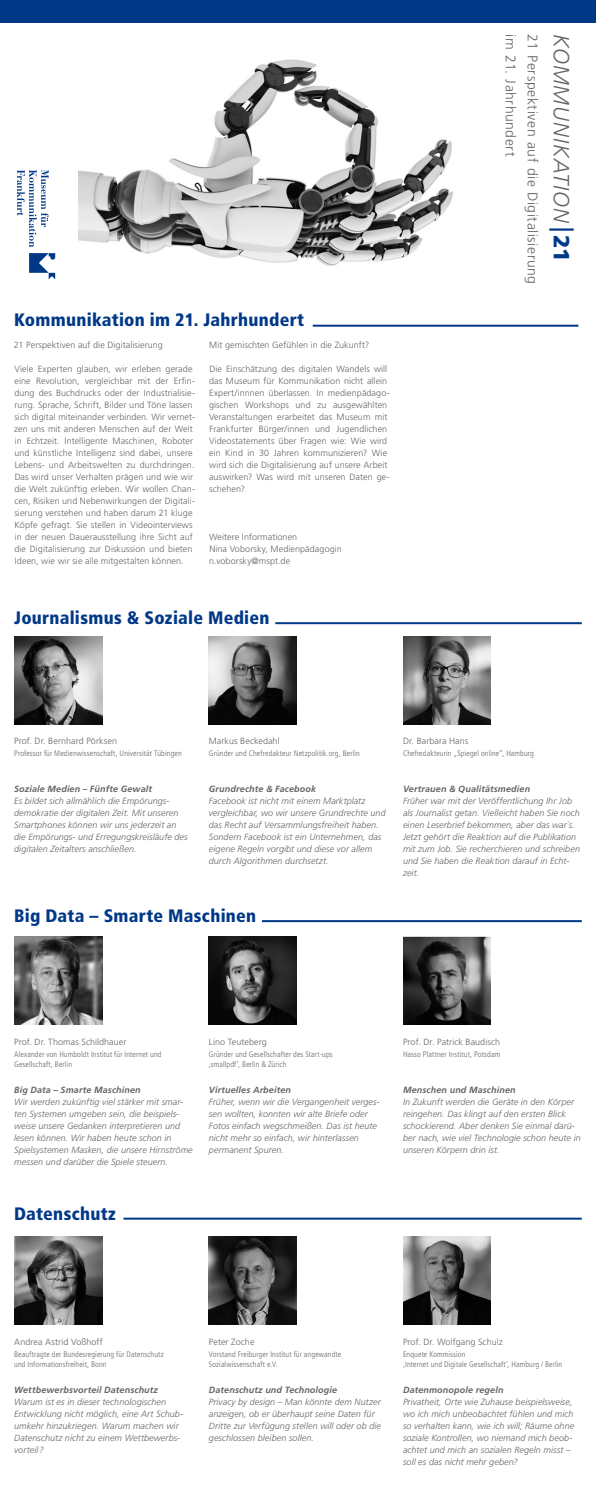
<style>
.page{position:relative;width:596px;height:1489px;background:#fff}
.page>*{position:absolute;margin:0;border:0;box-sizing:border-box;transform-origin:0 0}
.t1{font:italic 300 22px "Frutiger";color:#646567}
.t2{font:900 condensed 18px "Frutiger";letter-spacing:.015em;color:#003888}
.t3{font:300 14px "Frutiger";letter-spacing:.04em;color:#646567}
.t4{font:italic 300 9px/12px "Frutiger";letter-spacing:.005em;color:#646567}
.t5{font:300 9px/12px "Frutiger";letter-spacing:.005em;color:#646567}
.t6{font:italic 700 9px "Frutiger";letter-spacing:.015em;color:#646567}
.t7{font:300 condensed 8px/10px "Frutiger";letter-spacing:.015em;color:#646567}
.s1{font-style:normal;font-size:32px;color:#003888}
.s2{font-weight:900;font-style:normal;color:#003888}
</style>
<div class="page">
<hr style="left:312px;top:325px;width:266px;height:2px;background:#003888">
<hr style="left:275px;top:622px;width:306px;height:2px;background:#003888">
<hr style="left:262px;top:920px;width:319px;height:2px;background:#003888">
<hr style="left:123px;top:1217px;width:458px;height:2px;background:#003888">
<img style="left:14px;top:636px;width:88px;height:88px">
<img style="left:209px;top:636px;width:88px;height:88px">
<img style="left:403px;top:636px;width:87px;height:88px">
<img style="left:14px;top:936px;width:88px;height:88px">
<img style="left:209px;top:936px;width:88px;height:88px">
<img style="left:403px;top:936px;width:87px;height:88px">
<img style="left:14px;top:1236px;width:88px;height:88px">
<img style="left:209px;top:1236px;width:88px;height:88px">
<img style="left:403px;top:1236px;width:87px;height:88px">
<svg style="left:17px;top:170px;width:32px;height:77px"></svg>
<svg style="left:29px;top:253px;width:26px;height:26px"></svg>
<div style="left:0;top:0;width:595px;height:23px;background:#003888"></div>
<img style="left:78px;top:59px;width:375px;height:207px">
<h2 class="t2" style="left:14px;top:309px;width:291px">Kommunikation im 21. Jahrhundert</h2>
<p class="t5" style="left:14px;top:339px;width:150px">21 Perspektiven auf die Digitalisierung</p>
<p class="t5" style="left:14px;top:363px;width:182px">Viele Experten glauben, wir erleben gerade eine Revolution, vergleichbar mit der Erfin&shy;dung des Buchdrucks oder der Industrialisie&shy;rung. Sprache, Schrift, Bilder und Töne lassen sich digital miteinander verbinden. Wir vernet&shy;zen uns mit anderen Menschen auf der Welt in Echtzeit. Intelligente Maschinen, Roboter und künstliche Intelligenz sind dabei, unsere Lebens- und Arbeitswelten zu durchdringen.<br>Das wird unser Verhalten prägen und wie wir die Welt zukünftig erleben. Wir wollen Chan&shy;cen, Risiken und Nebenwirkungen der Digitali&shy;sierung verstehen und haben darum 21 kluge Köpfe gefragt. Sie stellen in Videointerviews in der neuen Dauerausstellung ihre Sicht auf die Digitalisierung zur Diskussion und bieten Ideen, wie wir sie alle mitgestalten können.</p>
<p class="t5" style="left:209px;top:339px;width:161px">Mit gemischten Gefühlen in die Zukunft?</p>
<p class="t5" style="left:209px;top:363px;width:182px">Die Einschätzung des digitalen Wandels will das Museum für Kommunikation nicht allein Expert/innnen überlassen. In medienpädago&shy;gischen Workshops und zu ausgewählten Veranstaltungen erarbeitet das Museum mit Frankfurter Bürger/innen und Jugendlichen Videostatements über Fragen wie: Wie wird ein Kind in 30 Jahren kommunizieren? Wie wird sich die Digitalisierung auf unsere Arbeit auswirken? Was wird mit unseren Daten ge&shy;schehen?</p>
<p class="t5" style="left:209px;top:531px;width:134px">Weitere Informationen<br>Nina Voborsky, Medienpädagogin n.voborsky@mspt.de</p>
<h2 class="t2" style="left:14px;top:607px;width:257px">Journalismus &amp; Soziale Medien</h2>
<h3 class="t3" style="left:518px;top:34px;width:124px;rotate:90deg">im 21. Jahrhundert</h3>
<h3 class="t3" style="left:540px;top:34px;width:251px;rotate:90deg">21 Perspektiven auf die Digitalisierung</h3>
<h1 class="t1" style="left:573px;top:34px;width:229px;rotate:90deg">KOMMUNIKATION<span class="s1">|</span><span class="s2">21</span></h1>
<p class="t5" style="left:14px;top:735px;width:104px">Prof. Dr. Bernhard Pörksen</p>
<p class="t7" style="left:14px;top:748px;width:169px">Professor für Medienwissenschaft, Universität Tübingen</p>
<p class="t6" style="left:14px;top:784px;width:139px">Soziale Medien – Fünfte Gewalt</p>
<p class="t4" style="left:14px;top:795px;width:175px">Es bildet sich allmählich die Empörungs&shy;demokratie der digitalen Zeit. Mit unseren Smartphones können wir uns jederzeit an die Empörungs- und Erregungskreisläufe des digitalen Zeitalters anschließen.</p>
<p class="t5" style="left:209px;top:735px;width:72px">Markus Beckedahl</p>
<p class="t7" style="left:209px;top:748px;width:152px">Gründer und Chefredakteur Netzpolitik.org, Berlin</p>
<p class="t6" style="left:209px;top:784px;width:109px">Grundrechte &amp; Facebook</p>
<p class="t4" style="left:209px;top:795px;width:178px">Facebook ist nicht mit einem Marktplatz vergleichbar, wo wir unsere Grundrechte und das Recht auf Versammlungsfreiheit haben.<br>Sondern Facebook ist ein Unternehmen, das eigene Regeln vorgibt und diese vor allem durch Algorithmen durchsetzt.</p>
<h2 class="t2" style="left:14px;top:905px;width:243px">Big Data – Smarte Maschinen</h2>
<p class="t5" style="left:403px;top:735px;width:67px">Dr. Barbara Hans</p>
<p class="t7" style="left:403px;top:748px;width:132px">Chefredakteurin „Spiegel online“, Hamburg</p>
<p class="t6" style="left:403px;top:784px;width:129px">Vertrauen &amp; Qualitätsmedien</p>
<p class="t4" style="left:403px;top:795px;width:178px">Früher war mit der Veröffentlichung Ihr Job als Journalist getan. Vielleicht haben Sie noch einen Leserbrief bekommen, aber das war´s.<br>Jetzt gehört die Reaktion auf die Publikation mit zum Job. Sie recherchieren und schreiben und Sie haben die Reaktion darauf in Echt&shy;zeit.</p>
<p class="t5" style="left:14px;top:1035px;width:114px">Prof. Dr. Thomas Schildhauer</p>
<p class="t7" style="left:14px;top:1048px;width:149px">Alexander von Humboldt Institut für Internet und<br>Gesellschaft, Berlin</p>
<p class="t6" style="left:14px;top:1084px;width:128px">Big Data – Smarte Maschinen</p>
<p class="t4" style="left:14px;top:1095px;width:180px">Wir werden zukünftig viel stärker mit smar&shy;ten Systemen umgeben sein, die beispiels&shy;weise unsere Gedanken interpretieren und lesen können. Wir haben heute schon in Spielsystemen Masken, die unsere Hirnströme messen und darüber die Spiele steuern.</p>
<h2 class="t2" style="left:14px;top:1202px;width:103px">Datenschutz</h2>
<p class="t5" style="left:209px;top:1035px;width:59px">Lino Teuteberg</p>
<p class="t7" style="left:209px;top:1048px;width:125px">Gründer und Gesellschafter des Start-ups ‚smallpdf’, Berlin &amp; Zürich</p>
<p class="t6" style="left:209px;top:1084px;width:84px">Virtuelles Arbeiten</p>
<p class="t4" style="left:209px;top:1095px;width:172px">Früher, wenn wir die Vergangenheit verges&shy;sen wollten, konnten wir alte Briefe oder Fotos einfach wegschmeißen. Das ist heute nicht mehr so einfach, wir hinterlassen permanent Spuren.</p>
<p class="t5" style="left:403px;top:1035px;width:98px">Prof. Dr. Patrick Baudisch</p>
<p class="t7" style="left:403px;top:1048px;width:99px">Hasso Plattner Institut, Potsdam</p>
<p class="t6" style="left:403px;top:1084px;width:114px">Menschen und Maschinen</p>
<p class="t4" style="left:403px;top:1095px;width:179px">In Zukunft werden die Geräte in den Körper reingehen. Das klingt auf den ersten Blick schockierend. Aber denken Sie einmal darü&shy;ber nach, wie viel Technologie schon heute in unseren Körpern drin ist.</p>
<p class="t5" style="left:14px;top:1335px;width:90px">Andrea Astrid Voßhoff</p>
<p class="t7" style="left:14px;top:1348px;width:151px">Beauftragte der Bundesregierung für Datenschutz und Informationsfreiheit, Bonn</p>
<p class="t6" style="left:14px;top:1384px;width:145px">Wettbewerbsvorteil Datenschutz</p>
<p class="t4" style="left:14px;top:1395px;width:170px">Warum ist es in dieser technologischen Entwicklung nicht möglich, eine Art Schub&shy;umkehr hinzukriegen. Warum machen wir Datenschutz nicht zu einem Wettbewerbs&shy;vorteil?</p>
<p class="t5" style="left:209px;top:1335px;width:47px">Peter Zoche</p>
<p class="t7" style="left:209px;top:1348px;width:134px">Vorstand Freiburger Institut für angewandte<br>Sozialwissenschaft e.V.</p>
<p class="t6" style="left:209px;top:1384px;width:130px">Datenschutz und Technologie</p>
<p class="t4" style="left:209px;top:1395px;width:173px">Privacy by design – Man könnte dem Nutzer anzeigen, ob er überhaupt seine Daten für Dritte zur Verfügung stellen will oder ob die geschlossen bleiben sollen.</p>
<p class="t5" style="left:403px;top:1335px;width:101px">Prof. Dr. Wolfgang Schulz</p>
<p class="t7" style="left:403px;top:1348px;width:161px">Enquete Kommission<br>‚Internet und Digitale Gesellschaft’, Hamburg / Berlin</p>
<p class="t6" style="left:403px;top:1384px;width:102px">Datenmonopole regeln</p>
<p class="t4" style="left:403px;top:1395px;width:173px">Privatheit, Orte wie Zuhause beispielsweise, wo ich mich unbeobachtet fühlen und mich so verhalten kann, wie ich will; Räume ohne soziale Kontrollen, wo niemand mich beob&shy;achtet und mich an sozialen Regeln misst – soll es das nicht mehr geben?</p>
</div>
